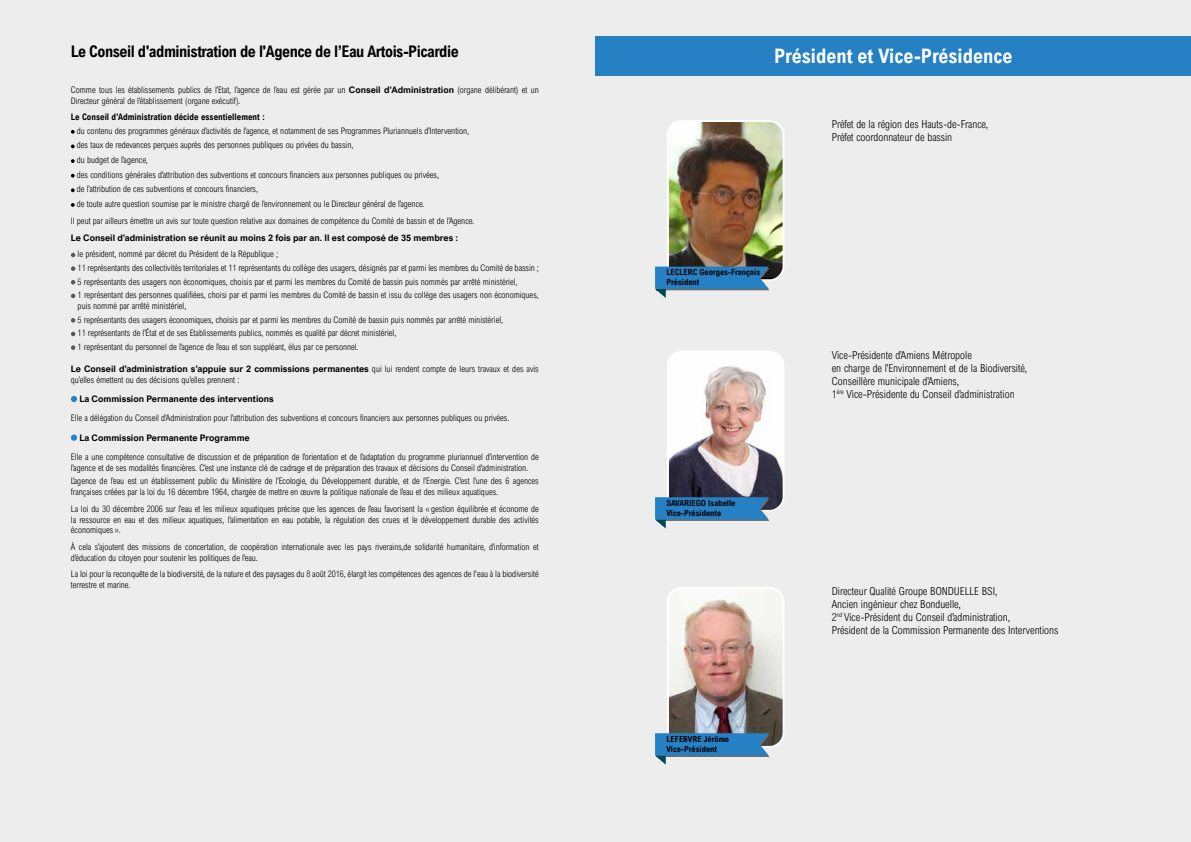
<style>
.page{position:relative;width:1191px;height:842px;background:#ededed}
.page>*{position:absolute;margin:0;border:0;box-sizing:border-box;transform-origin:0 0}
.t1{font:700 20px "Arial Nova Cond";color:#fff}
.t2{font:700 16px "Arial Nova Cond";letter-spacing:-.03em;color:#000}
.t3{font:300 11px/13px "Arial Nova Cond";color:#000}
.t4{font:300 9px/10.8px "Arial Nova Cond";color:#000}
.t5{font:700 9px "Arial Nova";color:#000}
.t6{font:700 9px "Arial Nova Cond";color:#000}
.t7{font:700 8.4px/10.1px "Arial Nova Cond";color:#000}
.s1{font-family:"Arial Nova";font-weight:700}
.s2{font-family:"Arial Nova Cond";font-weight:300}
</style>
<div class="page">
<svg style="left:667px;top:120px;width:117px;height:161px"></svg>
<img style="left:669px;top:122px;width:113px;height:157px">
<svg style="left:655px;top:267px;width:114px;height:31px"></svg>
<div style="left:667px;top:351px;width:117px;height:160px;background:#fff;border-radius:15px"></div>
<img style="left:669px;top:353px;width:113px;height:157px">
<svg style="left:655px;top:497px;width:114px;height:32px"></svg>
<svg style="left:667px;top:587px;width:117px;height:160px"></svg>
<img style="left:669px;top:589px;width:113px;height:157px">
<svg style="left:655px;top:733px;width:114px;height:32px"></svg>
<svg style="left:71px;top:130px;width:4px;height:4px"></svg>
<svg style="left:71px;top:145px;width:4px;height:3px"></svg>
<svg style="left:71px;top:159px;width:4px;height:4px"></svg>
<svg style="left:71px;top:174px;width:4px;height:4px"></svg>
<svg style="left:71px;top:188px;width:4px;height:4px"></svg>
<svg style="left:71px;top:203px;width:4px;height:4px"></svg>
<svg style="left:71px;top:253px;width:4px;height:4px"></svg>
<svg style="left:71px;top:266px;width:4px;height:5px"></svg>
<svg style="left:71px;top:280px;width:4px;height:4px"></svg>
<svg style="left:71px;top:294px;width:4px;height:4px"></svg>
<svg style="left:71px;top:318px;width:4px;height:5px"></svg>
<svg style="left:71px;top:332px;width:4px;height:4px"></svg>
<svg style="left:71px;top:345px;width:4px;height:5px"></svg>
<svg style="left:71px;top:396px;width:6px;height:6px"></svg>
<div style="left:71px;top:434px;width:6px;height:7px;background:#2581c4;border-radius:50%"></div>
<div style="left:595px;top:36px;width:596px;height:39px;background:#2581c4"></div>
<h2 class="t2" style="left:71px;top:41px;width:389px">Le Conseil d'administration de l'Agence de l’Eau Artois-Picardie</h2>
<p class="t4" style="left:71px;top:84px;width:469px">Comme tous les établissements publics de l’Etat, l’agence de l’eau est gérée par un <span class="s1">Conseil d’Administration</span> (organe délibérant) et un<br>Directeur général de l’établissement (organe exécutif).</p>
<p class="t6" style="left:71px;top:111px;width:196px">Le Conseil d’Administration décide essentiellement :</p>
<p class="t4" style="left:77px;top:123px;width:394px;line-height:14.6px">du contenu des programmes généraux d’activités de l’agence, et notamment de ses Programmes Pluriannuels d’Intervention, des taux de redevances perçues auprès des personnes publiques ou privées du bassin,<br>du budget de l’agence,<br>des conditions générales d’attribution des subventions et concours financiers aux personnes publiques ou privées,<br>de l’attribution de ces subventions et concours financiers,<br>de toute autre question soumise par le ministre chargé de l’environnement ou le Directeur général de l’agence.</p>
<p class="t4" style="left:71px;top:216px;width:405px">Il peut par ailleurs émettre un avis sur toute question relative aux domaines de compétence du Comité de bassin et de l’Agence.</p>
<p class="t5" style="left:71px;top:232px;width:389px">Le Conseil d’administration se réunit au moins 2 fois par an. Il est composé de 35 membres :</p>
<p class="t4" style="left:78px;top:247px;width:462px;line-height:13.6px">le président, nommé par décret du Président de la République ;<br>11 représentants des collectivités territoriales et 11 représentants du collège des usagers, désignés par et parmi les membres du Comité de bassin ; 5 représentants des usagers non économiques, choisis par et parmi les membres du Comité de bassin puis nommés par arrêté ministériel,<br>1 représentant des personnes qualifiées, choisi par et parmi les membres du Comité de bassin et issu du collège des usagers non économiques,</p>
<p class="t4" style="left:78px;top:299px;width:427px;line-height:13.6px">puis nommé par arrêté ministériel,<br>5 représentants des usagers économiques, choisis par et parmi les membres du Comité de bassin puis nommés par arrêté ministériel, 11 représentants de l’État et de ses Etablissements publics, nommés es qualité par décret ministériel,<br>1 représentant du personnel de l’agence de l’eau et son suppléant, élus par ce personnel.</p>
<p class="t5" style="left:71px;top:364px;width:469px">Le Conseil d’administration s’appuie sur 2 commissions permanentes <span class="s2">qui lui rendent compte de leurs travaux et des avis</span></p>
<p class="t4" style="left:71px;top:374px;width:170px">qu’elles émettent ou des décisions qu’elles prennent :</p>
<p class="t5" style="left:79px;top:394px;width:196px">La Commission Permanente des interventions</p>
<p class="t4" style="left:71px;top:413px;width:440px">Elle a délégation du Conseil d’Administration pour l’attribution des subventions et concours financiers aux personnes publiques ou privées.</p>
<p class="t5" style="left:79px;top:432px;width:172px">La Commission Permanente Programme</p>
<p class="t4" style="left:71px;top:451px;width:469px">Elle a une compétence consultative de discussion et de préparation de l’orientation et de l’adaptation du programme pluriannuel d’intervention de l’agence et de ses modalités financières. C’est une instance clé de cadrage et de préparation des travaux et décisions du Conseil d’administration.</p>
<p class="t4" style="left:71px;top:476px;width:469px">L’agence de l’eau est un établissement public du Ministère de l’Ecologie, du Développement durable, et de l’Energie. C’est l’une des 6 agences françaises créées par la loi du 16 décembre 1964, chargée de mettre en œuvre la politique nationale de l’eau et des milieux aquatiques.</p>
<p class="t4" style="left:71px;top:503px;width:469px;text-align:justify">La loi du 30 décembre 2006 sur l’eau et les milieux aquatiques précise que les agences de l’eau favorisent la «gestion équilibrée et économe de la ressource en eau et des milieux aquatiques, l’alimentation en eau potable, la régulation des crues et le développement durable des activités économiques».</p>
<p class="t4" style="left:71px;top:541px;width:469px">À cela s’ajoutent des missions de concertation, de coopération internationale avec les pays riverains,de solidarité humanitaire, d’information et d’éducation du citoyen pour soutenir les politiques de l’eau.</p>
<p class="t4" style="left:71px;top:568px;width:469px">La loi pour la reconquête de la biodiversité, de la nature et des paysages du 8 août 2016, élargit les compétences des agences de l'eau à la biodiversité terrestre et marine.</p>
<h1 class="t1" style="left:774px;top:43px;width:240px">Président et Vice-Présidence</h1>
<p class="t3" style="left:831px;top:118px;width:158px">Préfet de la région des Hauts-de-France,<br>Préfet coordonnateur de bassin</p>
<p class="t7" style="left:666px;top:267px;width:95px">LECLERC Georges-François<br>Président</p>
<p class="t7" style="left:666px;top:498px;width:71px">SAVARIEGO Isabelle<br>Vice-Présidente</p>
<p class="t7" style="left:666px;top:734px;width:64px">LEFEBVRE Jérôme<br>Vice-Président</p>
<p class="t3" style="left:831px;top:348px;width:197px">Vice-Présidente d’Amiens Métropole<br>en charge de l’Environnement et de la Biodiversité, Conseillère municipale d’Amiens,<br>1<sup>ère</sup> Vice-Présidente du Conseil d’administration</p>
<p class="t3" style="left:831px;top:584px;width:228px">Directeur Qualité Groupe BONDUELLE BSI,<br>Ancien ingénieur chez Bonduelle,<br>2<sup>nd</sup> Vice-Président du Conseil d’administration,<br>Président de la Commission Permanente des Interventions</p>
</div>
